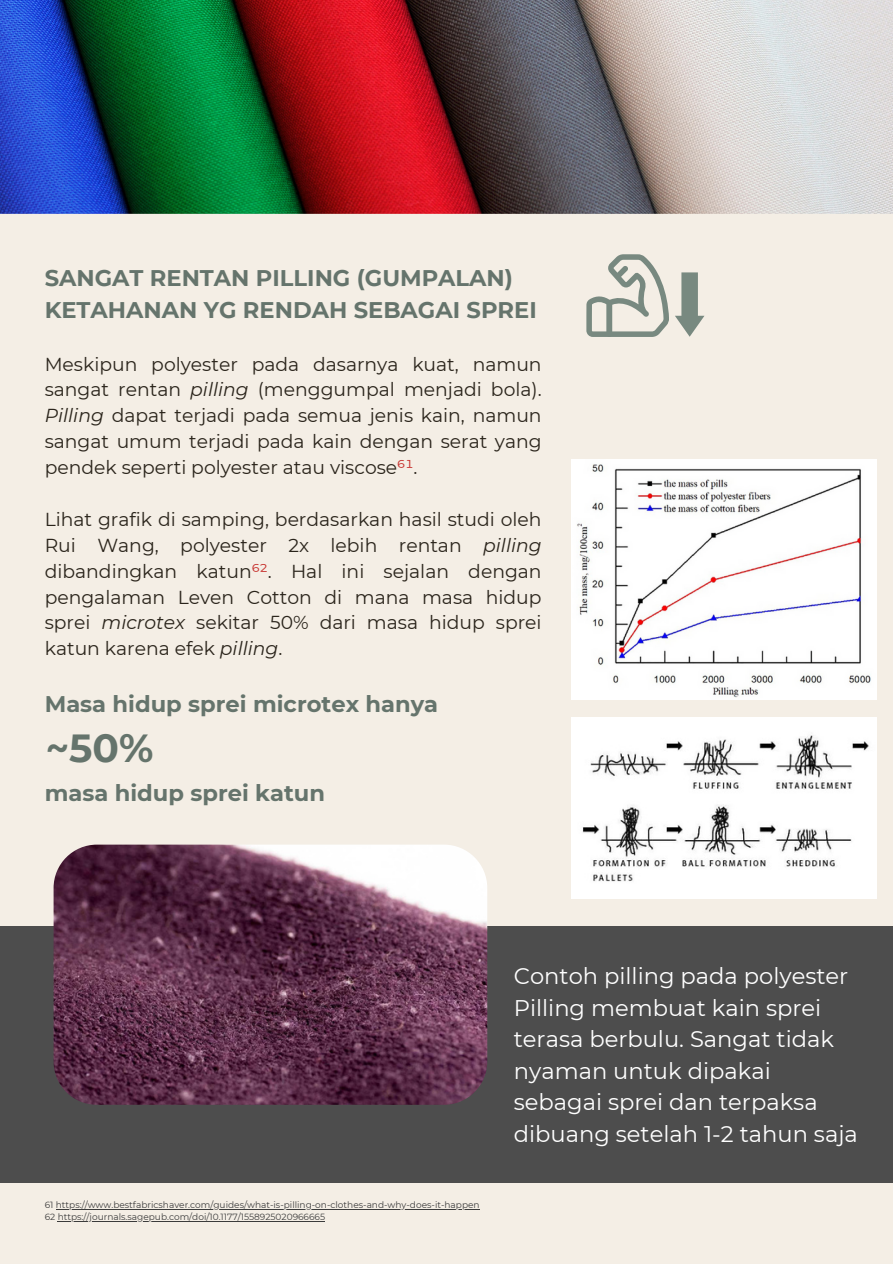
<style>
.page{position:relative;width:893px;height:1264px;background:#fff}
.page>*{position:absolute;margin:0;border:0;box-sizing:border-box;transform-origin:0 0}
.t1{font:700 39.15px "Montserrat";color:#65746c}
.t2{font:22.65px/31.5px "Montserrat";color:#fff}
.t3{font:700 22.65px/31.5px "Montserrat";color:#65746c}
.t4{font:18.75px/25.8px "Montserrat";color:#2a241b;text-align:justify}
.t5{font:9px/12px "Montserrat";color:#3b3b3b}
.s1{font-style:italic}
.s2{color:#c6302c}
</style>
<div class="page">
<div style="left:0;top:0;width:892px;height:1263px;background:#f4eee5"></div>
<div style="left:0;top:925px;width:892px;height:257px;background:#4d4d4d"></div>
<img style="left:0;top:0;width:892px;height:214px">
<img style="left:54px;top:844px;width:433px;height:260px;border-radius:43px">
<img style="left:571px;top:717px;width:305px;height:181px">
<svg style="left:586px;top:254px;width:82px;height:82px"></svg>
<svg style="left:675px;top:272px;width:29px;height:64px"></svg>
<img style="left:571px;top:459px;width:305px;height:240px">
<hr style="left:56px;top:1208px;width:423px;height:1px;background:#3b3b3b">
<hr style="left:58px;top:1220px;width:267px;height:1px;background:#3b3b3b">
<p class="t3" style="left:45px;top:262px;width:493px">SANGAT RENTAN PILLING (GUMPALAN)<br>KETAHANAN YG RENDAH SEBAGAI SPREI</p>
<p class="t4" style="left:45px;top:351px;width:498px">Meskipun polyester pada dasarnya kuat, namun sangat rentan <span class="s1">pilling</span> (menggumpal menjadi bola).<br><span class="s1">Pilling</span> dapat terjadi pada semua jenis kain, namun sangat umum terjadi pada kain dengan serat yang pendek seperti polyester atau viscose<span class="s2">⁶¹</span>.</p>
<p class="t4" style="left:45px;top:506px;width:498px">Lihat grafik di samping, berdasarkan hasil studi oleh Rui Wang, polyester 2x lebih rentan <span class="s1">pilling </span>dibandingkan katun<span class="s2">⁶²</span>. Hal ini sejalan dengan pengalaman Leven Cotton di mana masa hidup sprei <span class="s1">microtex</span> sekitar 50% dari masa hidup sprei katun karena efek <span class="s1">pilling</span>.</p>
<p class="t3" style="left:45px;top:688px;width:395px">Masa hidup sprei microtex hanya</p>
<h1 class="t1" style="left:46px;top:724px;width:109px">~50%</h1>
<p class="t3" style="left:45px;top:777px;width:282px">masa hidup sprei katun</p>
<p class="t5" style="left:45px;top:1198px;width:436px">61 https://www.bestfabricshaver.com/guides/what-is-pilling-on-clothes-and-why-does-it-happen<br>62 https://journals.sagepub.com/doi/10.1177/1558925020966665</p>
<p class="t2" style="left:513px;top:960px;width:345px">Contoh pilling pada polyester<br>Pilling membuat kain sprei terasa berbulu. Sangat tidak nyaman untuk dipakai sebagai sprei dan terpaksa dibuang setelah 1-2 tahun saja</p>
</div>
